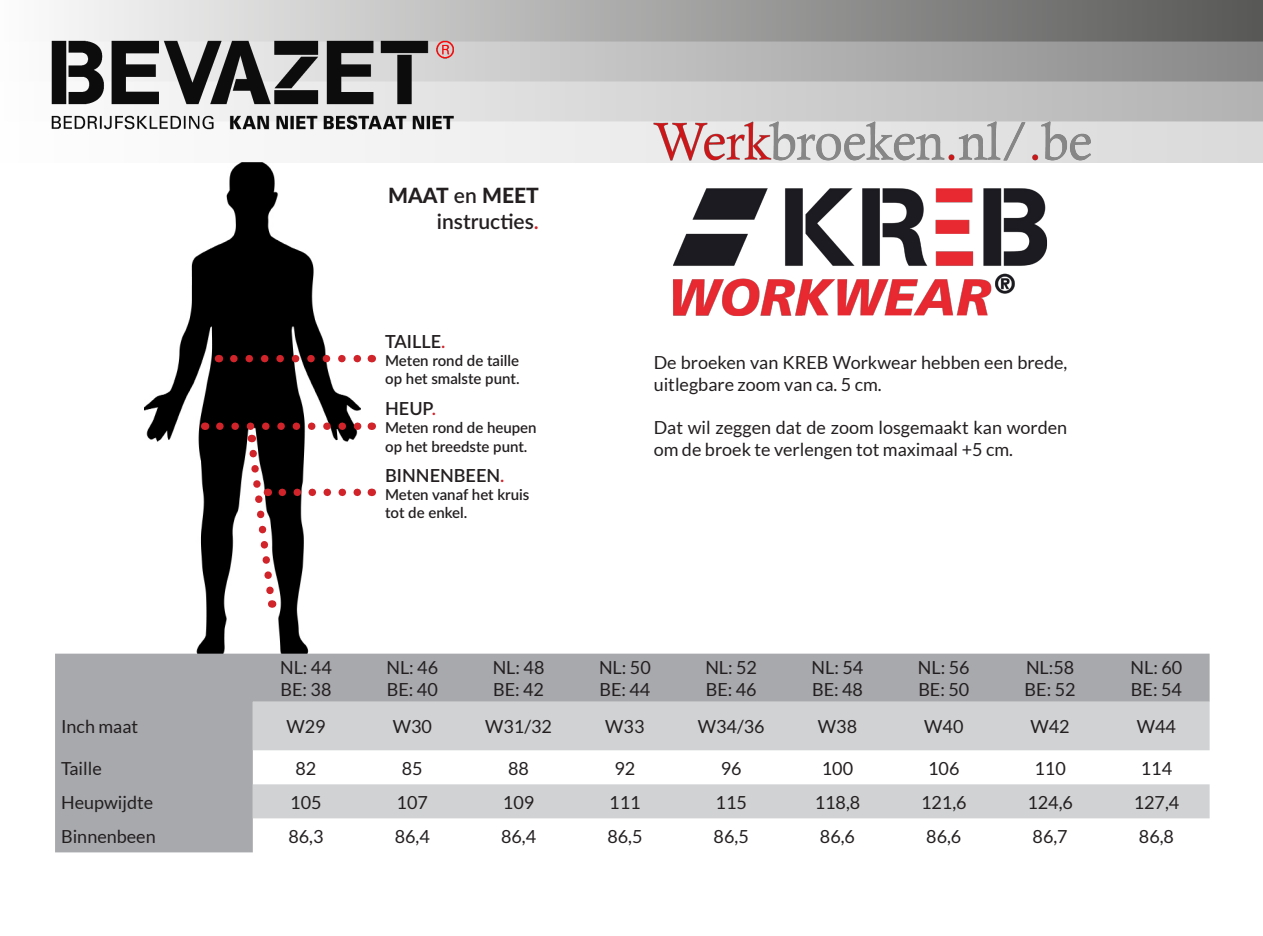
<style>
.page{position:relative;width:1263px;height:936px;background:#fff}
.page>*{position:absolute;margin:0;border:0;box-sizing:border-box;transform-origin:0 0}
.t1{font:600 21px "Lato";color:#231f20}
.t2{font:800 21px "Lato";color:#231f20}
.t3{font:18px/21.6px "Lato";color:#231f20}
.t4{font:600 18px "Lato";color:#231f20}
.t5{font:600 15px/18px "Lato";color:#231f20}
.s1{font-weight:600}
.s2{color:#d1232a}
</style>
<div class="page">
<img style="left:673px;top:195px;width:375px;height:121px">
<img style="left:145px;top:162px;width:216px;height:491px">
<svg style="left:234px;top:355px;width:128px;height:7px"></svg>
<svg style="left:220px;top:422px;width:142px;height:185px"></svg>
<img style="left:64px;top:1px;width:1199px;height:161px">
<img style="left:51px;top:39px;width:403px;height:92px">
<svg style="left:55px;top:653px;width:1154px;height:199px;fill:#a8a9ad"></svg>
<svg style="left:253px;top:701px;width:956px;height:117px;fill:#d1d2d4"></svg>
<img style="left:654px;top:118px;width:439px;height:77px">
<p class="t2" style="left:388px;top:180px;width:152px">MAAT <span class="s1">en</span> MEET</p>
<p class="t1" style="left:437px;top:206px;width:103px">instructies<span class="s2">.</span></p>
<p class="t4" style="left:385px;top:328px;width:62px">TAILLE<span class="s2">.</span></p>
<p class="t5" style="left:385px;top:351px;width:136px">Meten rond de taille op het smalste punt.</p>
<p class="t4" style="left:385px;top:396px;width:52px">HEUP<span class="s2">.</span></p>
<p class="t5" style="left:385px;top:418px;width:153px">Meten rond de heupen op het breedste punt.</p>
<p class="t4" style="left:385px;top:462px;width:121px">BINNENBEEN<span class="s2">.</span></p>
<p class="t5" style="left:385px;top:484px;width:146px">Meten vanaf het kruis tot de enkel.</p>
<p class="t3" style="left:654px;top:352px;width:415px">De broeken van KREB Workwear hebben een brede, uitlegbare zoom van ca. 5 cm.</p>
<p class="t3" style="left:654px;top:417px;width:415px">Dat wil zeggen dat de zoom losgemaakt kan worden om de broek te verlengen tot maximaal +5 cm.</p>
<p class="t3" style="left:280px;top:656px;width:53px">NL: 44</p>
<p class="t3" style="left:280px;top:678px;width:52px">BE: 38</p>
<p class="t3" style="left:386px;top:656px;width:53px">NL: 46</p>
<p class="t3" style="left:387px;top:678px;width:52px">BE: 40</p>
<p class="t3" style="left:493px;top:656px;width:53px">NL: 48</p>
<p class="t3" style="left:493px;top:678px;width:52px">BE: 42</p>
<p class="t3" style="left:599px;top:656px;width:53px">NL: 50</p>
<p class="t3" style="left:599px;top:678px;width:52px">BE: 44</p>
<p class="t3" style="left:705px;top:656px;width:53px">NL: 52</p>
<p class="t3" style="left:706px;top:678px;width:52px">BE: 46</p>
<p class="t3" style="left:812px;top:656px;width:53px">NL: 54</p>
<p class="t3" style="left:812px;top:678px;width:52px">BE: 48</p>
<p class="t3" style="left:918px;top:656px;width:53px">NL: 56</p>
<p class="t3" style="left:918px;top:678px;width:52px">BE: 50</p>
<p class="t3" style="left:1026px;top:656px;width:50px">NL:58</p>
<p class="t3" style="left:1025px;top:678px;width:52px">BE: 52</p>
<p class="t3" style="left:1130px;top:656px;width:53px">NL: 60</p>
<p class="t3" style="left:1131px;top:678px;width:52px">BE: 54</p>
<p class="t3" style="left:61px;top:715px;width:79px">Inch maat</p>
<p class="t3" style="left:286px;top:715px;width:41px">W29</p>
<p class="t3" style="left:393px;top:715px;width:41px">W30</p>
<p class="t3" style="left:485px;top:715px;width:68px">W31/32</p>
<p class="t3" style="left:605px;top:715px;width:41px">W33</p>
<p class="t3" style="left:698px;top:715px;width:68px">W34/36</p>
<p class="t3" style="left:818px;top:715px;width:41px">W38</p>
<p class="t3" style="left:924px;top:715px;width:41px">W40</p>
<p class="t3" style="left:1030px;top:715px;width:41px">W42</p>
<p class="t3" style="left:1137px;top:715px;width:41px">W44</p>
<p class="t3" style="left:61px;top:757px;width:42px">Taille</p>
<p class="t3" style="left:295px;top:757px;width:22px">82</p>
<p class="t3" style="left:402px;top:757px;width:22px">85</p>
<p class="t3" style="left:508px;top:757px;width:22px">88</p>
<p class="t3" style="left:614px;top:757px;width:22px">92</p>
<p class="t3" style="left:721px;top:757px;width:22px">96</p>
<p class="t3" style="left:822px;top:757px;width:33px">100</p>
<p class="t3" style="left:928px;top:757px;width:33px">106</p>
<p class="t3" style="left:1034px;top:757px;width:33px">110</p>
<p class="t3" style="left:1141px;top:757px;width:33px">114</p>
<p class="t3" style="left:61px;top:791px;width:94px">Heupwijdte</p>
<p class="t3" style="left:290px;top:791px;width:33px">105</p>
<p class="t3" style="left:397px;top:791px;width:33px">107</p>
<p class="t3" style="left:503px;top:791px;width:33px">109</p>
<p class="t3" style="left:609px;top:791px;width:33px">111</p>
<p class="t3" style="left:715px;top:791px;width:33px">115</p>
<p class="t3" style="left:815px;top:791px;width:47px">118,8</p>
<p class="t3" style="left:921px;top:791px;width:47px">121,6</p>
<p class="t3" style="left:1027px;top:791px;width:47px">124,6</p>
<p class="t3" style="left:1134px;top:791px;width:47px">127,4</p>
<p class="t3" style="left:61px;top:825px;width:96px">Binnenbeen</p>
<p class="t3" style="left:288px;top:825px;width:37px">86,3</p>
<p class="t3" style="left:395px;top:825px;width:37px">86,4</p>
<p class="t3" style="left:501px;top:825px;width:37px">86,4</p>
<p class="t3" style="left:607px;top:825px;width:37px">86,5</p>
<p class="t3" style="left:714px;top:825px;width:37px">86,5</p>
<p class="t3" style="left:820px;top:825px;width:37px">86,6</p>
<p class="t3" style="left:926px;top:825px;width:37px">86,6</p>
<p class="t3" style="left:1032px;top:825px;width:37px">86,7</p>
<p class="t3" style="left:1139px;top:825px;width:37px">86,8</p>
</div>
